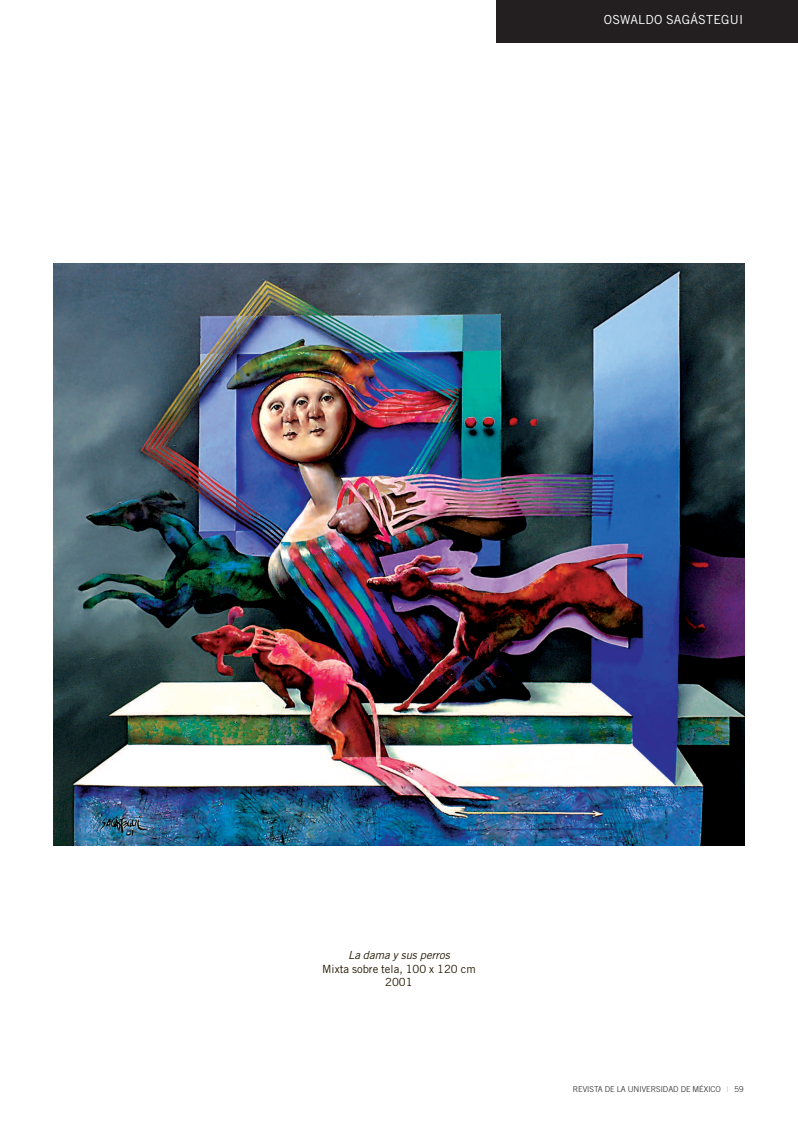
<style>
.page{position:relative;width:798px;height:1134px;background:#fff}
.page>*{position:absolute;margin:0;border:0;box-sizing:border-box;transform-origin:0 0}
.t1{font:12.5px "Trade Gothic";letter-spacing:.02em;color:#fff}
.t2{font:11.25px/13.5px "Trade Gothic";color:#251a05;text-align:center}
.t3{font:italic 11.25px "Trade Gothic";color:#251a05}
.t4{font:300 8.12px "Trade Gothic";color:#231f20}
.s1{font-weight:400;color:#bcbdc0}
</style>
<div class="page">
<div style="left:496px;top:0;width:301px;height:43px;background:#231f20"></div>
<img style="left:53px;top:264px;width:691px;height:582px">
<h1 class="t1" style="left:603px;top:15px;width:141px">OSWALDO SAGÁSTEGUI</h1>
<h2 class="t3" style="left:348px;top:951px;width:103px">La dama y sus perros</h2>
<h2 class="t2" style="left:322px;top:963px;width:155px">Mixta sobre tela, 100 x 120 cm<br>2001</h2>
<p class="t4" style="left:572px;top:1086px;width:172px">REVISTA DE LA UNIVERSIDAD DE MÉXICO <span class="s1">|</span> 59</p>
</div>
